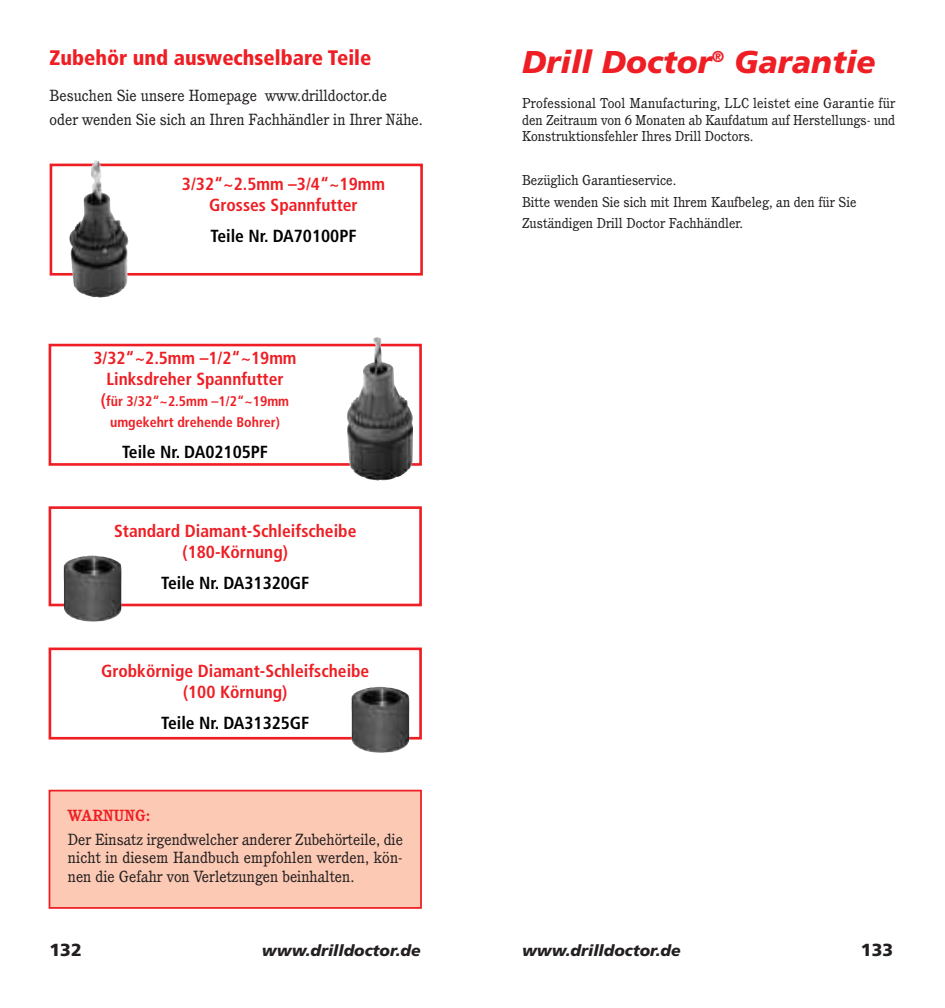
<style>
.page{position:relative;width:945px;height:1008px;background:#fff}
.page>*{position:absolute;margin:0;border:0;box-sizing:border-box;transform-origin:0 0}
.t1{font:italic 900 31.5px "Frutiger";color:#ee1e24}
.t2{font:900 condensed 21px "Frutiger";color:#ee1e24}
.t3{font:700 condensed 17.5px/21px "Frutiger";color:#ee1e24;text-align:center}
.t4{font:700 condensed 17.5px "Frutiger";color:#000}
.t5{font:900 17.5px "Frutiger";color:#231f20}
.t6{font:15.75px/18.9px "Cushing";color:#231f20}
.t7{font:italic 900 15.75px "Frutiger";color:#231f20}
.t8{font:700 15.75px "Cushing";color:#ee1e24}
.t9{font:14px/16.8px "Cushing";color:#231f20;text-align:justify}
.t10{font:700 condensed 14px/21px "Frutiger";color:#ee1e24;text-align:center}
.s1{font-size:17.5px}
</style>
<div class="page">
<div style="left:49px;top:344px;width:373px;height:122px;border:3px solid #ee1e24"></div>
<img style="left:343px;top:337px;width:71px;height:144px">
<div style="left:49px;top:506px;width:373px;height:100px;border:3px solid #ee1e24"></div>
<img style="left:64px;top:556px;width:58px;height:66px">
<div style="left:49px;top:648px;width:373px;height:92px;border:3px solid #ee1e24"></div>
<img style="left:351px;top:687px;width:59px;height:66px">
<div style="left:49px;top:791px;width:372px;height:117px;background:#fcc9b4"></div>
<div style="left:49px;top:790px;width:373px;height:119px;border:2px solid #ee1e24"></div>
<div style="left:50px;top:164px;width:373px;height:112px;border:3px solid #ee1e24"></div>
<img style="left:69px;top:160px;width:60px;height:138px">
<h2 class="t2" style="left:50px;top:50px;width:323px">Zubehör und auswechselbare Teile</h2>
<p class="t6" style="left:50px;top:85px;width:375px;line-height:23.8px">Besuchen Sie unsere Homepage www.drilldoctor.de<br>oder wenden Sie sich an Ihren Fachhändler in Ihrer Nähe.</p>
<p class="t3" style="left:182px;top:175px;width:205px">3/32“~2.5mm –3/4“~19mm<br>Grosses Spannfutter</p>
<p class="t4" style="left:210px;top:229px;width:148px">Teile Nr. DA70100PF</p>
<p class="t3" style="left:93px;top:349px;width:205px">3/32“~2.5mm –1/2“~19mm<br>Linksdreher Spannfutter</p>
<p class="t10" style="left:101px;top:392px;width:190px"><span class="s1">(</span>für 3/32“~2.5mm –1/2“~19mm umgekehrt drehende Bohrer)</p>
<p class="t4" style="left:122px;top:445px;width:148px">Teile Nr. DA02105PF</p>
<p class="t3" style="left:114px;top:522px;width:244px">Standard Diamant-Schleifscheibe (180-Körnung)</p>
<p class="t4" style="left:161px;top:576px;width:150px">Teile Nr. DA31320GF</p>
<p class="t3" style="left:101px;top:661px;width:270px">Grobkörnige Diamant-Schleifscheibe (100 Körnung)</p>
<p class="t4" style="left:161px;top:715px;width:150px">Teile Nr. DA31325GF</p>
<p class="t8" style="left:68px;top:809px;width:84px">WARNUNG:</p>
<p class="t6" style="left:68px;top:831px;width:337px;text-align:justify">Der Einsatz irgendwelcher anderer Zubehörteile, die nicht in diesem Handbuch empfohlen werden, kön&shy;nen die Gefahr von Verletzungen beinhalten.</p>
<p class="t5" style="left:50px;top:943px;width:34px">132</p>
<p class="t7" style="left:262px;top:944px;width:160px">www.drilldoctor.de</p>
<h1 class="t1" style="left:522px;top:50px;width:355px">Drill Doctor<sup>®</sup> Garantie</h1>
<p class="t9" style="left:522px;top:96px;width:375px">Professional Tool Manufacturing, LLC leistet eine Garantie für den Zeitraum von 6 Monaten ab Kaufdatum auf Herstellungs- und Konstruktionsfehler Ihres Drill Doctors.</p>
<p class="t9" style="left:522px;top:170px;width:336px;line-height:21.7px;text-align:left">Bezüglich Garantieservice.<br>Bitte wenden Sie sich mit Ihrem Kaufbeleg, an den für Sie<br>Zuständigen Drill Doctor Fachhändler.</p>
<p class="t7" style="left:522px;top:944px;width:160px">www.drilldoctor.de</p>
<p class="t5" style="left:861px;top:943px;width:34px">133</p>
</div>
